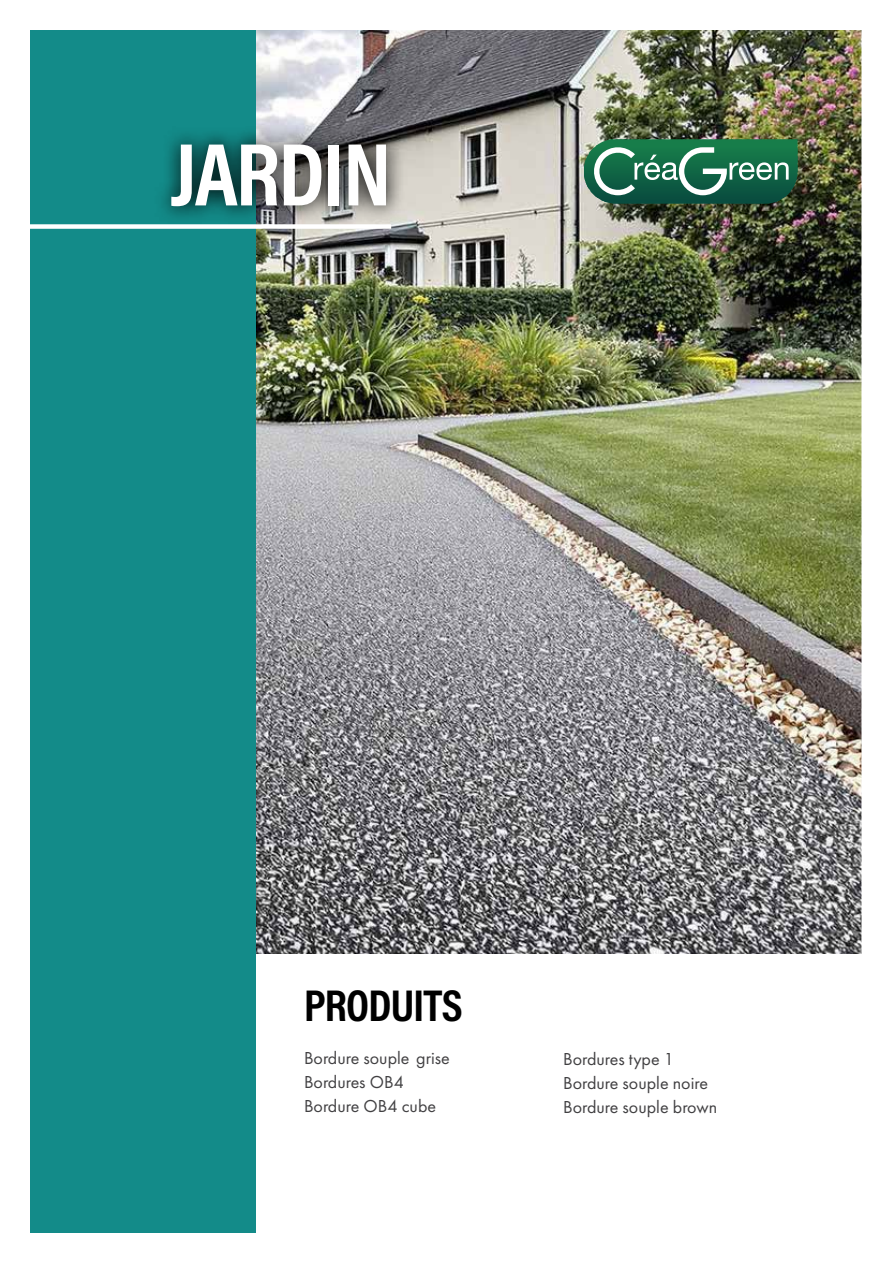
<style>
.page{position:relative;width:893px;height:1263px;background:#fff}
.page>*{position:absolute;margin:0;border:0;box-sizing:border-box;transform-origin:0 0}
.t1{font:90px "Acumin Variable Concept";letter-spacing:-.015em;color:#fff}
.t2{font:45px "Acumin Variable Concept";letter-spacing:-.015em;color:#000}
.t3{font:18px/24px "Futura PT";color:#414042}
</style>
<div class="page">
<img style="left:256px;top:31px;width:604px;height:922px">
<div style="left:1px;top:1px;width:255px;height:1261px;background:#138b89"></div>
<svg style="left:163px;top:126px;width:242px;height:99px;background:#4b6a69"></svg>
<div style="left:26px;top:224px;width:365px;height:5px;background:#fff"></div>
<div style="left:0;top:0;width:891px;height:1263px;border:30px solid #fff"></div>
<div style="left:584px;top:139px;width:213px;height:7px;background:#177d4a"></div>
<hr style="left:584px;top:146px;width:213px;height:1px;background:#177d4a">
<hr style="left:584px;top:147px;width:213px;height:1px;background:#177c4a">
<hr style="left:584px;top:148px;width:213px;height:1px;background:#167b4a">
<hr style="left:584px;top:149px;width:213px;height:1px;background:#167a49">
<hr style="left:584px;top:150px;width:213px;height:2px;background:#167949">
<hr style="left:584px;top:152px;width:213px;height:1px;background:#167849">
<hr style="left:584px;top:153px;width:213px;height:1px;background:#157749">
<hr style="left:584px;top:154px;width:213px;height:1px;background:#157648">
<hr style="left:584px;top:155px;width:213px;height:1px;background:#157548">
<hr style="left:584px;top:156px;width:213px;height:1px;background:#147448">
<hr style="left:584px;top:157px;width:213px;height:1px;background:#147348">
<hr style="left:584px;top:158px;width:213px;height:1px;background:#147247">
<hr style="left:584px;top:159px;width:213px;height:2px;background:#137147">
<hr style="left:584px;top:161px;width:213px;height:1px;background:#137047">
<hr style="left:584px;top:162px;width:213px;height:1px;background:#136f47">
<hr style="left:584px;top:163px;width:213px;height:1px;background:#136e47">
<hr style="left:584px;top:164px;width:213px;height:1px;background:#126d46">
<hr style="left:584px;top:165px;width:213px;height:1px;background:#126c46">
<hr style="left:584px;top:166px;width:213px;height:1px;background:#126b46">
<hr style="left:584px;top:167px;width:213px;height:1px;background:#116a46">
<hr style="left:584px;top:168px;width:213px;height:2px;background:#116945">
<hr style="left:584px;top:170px;width:213px;height:1px;background:#116845">
<hr style="left:584px;top:171px;width:213px;height:1px;background:#116745">
<hr style="left:584px;top:172px;width:213px;height:1px;background:#106645">
<hr style="left:584px;top:173px;width:213px;height:1px;background:#106444">
<hr style="left:584px;top:174px;width:213px;height:1px;background:#106344">
<hr style="left:584px;top:175px;width:213px;height:1px;background:#0f6244">
<hr style="left:584px;top:176px;width:213px;height:2px;background:#0f6144">
<hr style="left:584px;top:178px;width:213px;height:1px;background:#0f6044">
<hr style="left:584px;top:179px;width:213px;height:1px;background:#0f5f43">
<hr style="left:584px;top:180px;width:213px;height:1px;background:#0e5e43">
<hr style="left:584px;top:181px;width:213px;height:1px;background:#0e5d43">
<hr style="left:584px;top:182px;width:213px;height:1px;background:#0e5c43">
<hr style="left:584px;top:183px;width:213px;height:1px;background:#0d5b42">
<hr style="left:584px;top:184px;width:213px;height:1px;background:#0d5a42">
<hr style="left:584px;top:185px;width:213px;height:2px;background:#0d5942">
<hr style="left:584px;top:187px;width:213px;height:1px;background:#0c5842">
<hr style="left:584px;top:188px;width:213px;height:1px;background:#0c5742">
<hr style="left:584px;top:189px;width:213px;height:1px;background:#0c5641">
<hr style="left:584px;top:190px;width:213px;height:1px;background:#0c5541">
<hr style="left:584px;top:191px;width:213px;height:1px;background:#0b5441">
<hr style="left:584px;top:192px;width:213px;height:1px;background:#0b5341">
<hr style="left:584px;top:193px;width:213px;height:1px;background:#0b5240">
<hr style="left:584px;top:194px;width:213px;height:2px;background:#0a5140">
<hr style="left:584px;top:196px;width:213px;height:1px;background:#0a5040">
<hr style="left:584px;top:197px;width:213px;height:1px;background:#0a4f40">
<hr style="left:584px;top:198px;width:213px;height:1px;background:#0a4e3f">
<hr style="left:584px;top:199px;width:213px;height:1px;background:#094d3f">
<hr style="left:584px;top:200px;width:213px;height:1px;background:#094c3f">
<hr style="left:584px;top:201px;width:213px;height:3px;background:#094c3f">
<svg style="left:592px;top:145px;width:197px;height:50px"></svg>
<h1 class="t1" style="left:170px;top:112px;width:222px">JARDIN</h1>
<h2 class="t2" style="left:304px;top:974px;width:160px">PRODUITS</h2>
<p class="t3" style="left:304px;top:1045px;width:147px">Bordure souple grise<br>Bordures OB4<br>Bordure OB4 cube</p>
<p class="t3" style="left:563px;top:1046px;width:156px">Bordures type 1<br>Bordure souple noire<br>Bordure souple brown</p>
</div>
